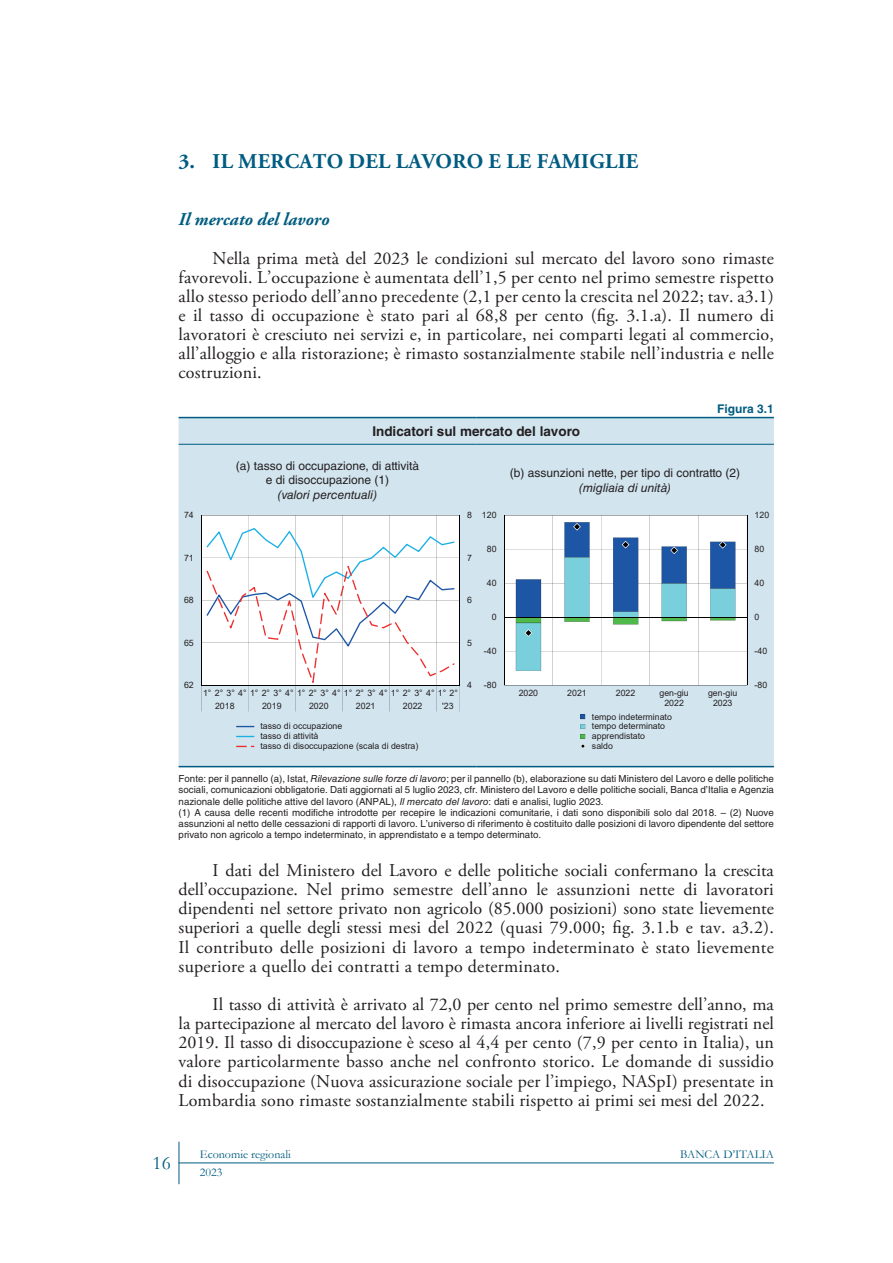
<style>
.page{position:relative;width:893px;height:1263px;background:#fff}
.page>*{position:absolute;margin:0;border:0;box-sizing:border-box;transform-origin:0 0}
.ER-TESTO_Titolo{font:700 21px "Adobe Garamond Pro";letter-spacing:.015em;color:#005c81}
.t1{font:19.5px "Garamond";color:#005c81}
.ER-TESTO_Paragrafo{font:18px/19.2px "Adobe Garamond Pro";letter-spacing:.01em;color:#231f20;text-align:justify}
.ER-TESTO_Sottotitolo{font:italic 700 18px "Adobe Garamond Pro";color:#005c81}
.ER-FIGURA_Titolo{font:700 13.5px "Helvetica LT Std";color:#231f20}
.ER-FIGURA_Testatina{font:12px "Helvetica LT Std";color:#231f20}
.ER-FIGURA_Testatina-2{font:italic 12px "Helvetica LT Std";color:#231f20}
.t2{font:12px "Garamond";color:#005c81}
.ER-FIGURA_Numero{font:700 12px "Helvetica LT Std";color:#005c81}
.ER-FIGURA_Nota{font:9.75px/11.2px "Helvetica LT Std";color:#231f20;text-align:justify}
.t3{font:8.7px/9.8px "Arial";color:#231f20}
.s1{font-style:italic}
</style>
<div class="page">
<hr style="left:179px;top:1162px;width:595px;height:1px;background:#005c81">
<hr style="left:179px;top:1142px;width:1px;height:42px;background:#005c81">
<div style="left:179px;top:418px;width:595px;height:348px;background:#d2e4ee"></div>
<hr style="left:179px;top:417px;width:297px;height:1px;background:#005c81">
<hr style="left:476px;top:417px;width:298px;height:1px;background:#005c81">
<hr style="left:179px;top:766px;width:297px;height:1px;background:#005c81">
<hr style="left:476px;top:766px;width:298px;height:1px;background:#005c81">
<hr style="left:179px;top:444px;width:297px;height:1px;background:#005c81">
<hr style="left:476px;top:444px;width:298px;height:1px;background:#005c81">
<svg style="left:201px;top:515px;width:260px;height:196px"></svg>
<svg style="left:236px;top:726px;width:18px;height:1px"></svg>
<svg style="left:236px;top:736px;width:18px;height:1px"></svg>
<svg style="left:236px;top:746px;width:18px;height:1px"></svg>
<hr style="left:504px;top:685px;width:243px;height:1px;background:#000001">
<hr style="left:747px;top:515px;width:1px;height:170px;background:#000001">
<svg style="left:504px;top:515px;width:243px;height:170px"></svg>
<svg style="left:580px;top:714px;width:6px;height:35px"></svg>
<h2 class="ER-TESTO_Titolo" style="left:179px;top:149px;width:461px">3. IL MERCATO DEL LAVORO E LE FAMIGLIE</h2>
<h3 class="ER-TESTO_Sottotitolo" style="left:179px;top:209px;width:152px">Il mercato del lavoro</h3>
<p class="ER-TESTO_Paragrafo" style="left:179px;top:249px;width:597px;text-indent:34px">Nella prima metà del 2023 le condizioni sul mercato del lavoro sono rimaste favorevoli. L’occupazione è aumentata dell’1,5 per cento nel primo semestre rispetto allo stesso periodo dell’anno precedente (2,1 per cento la crescita nel 2022; tav. a3.1) e il tasso di occupazione è stato pari al 68,8 per cento (fig. 3.1.a). Il numero di lavoratori è cresciuto nei servizi e, in particolare, nei comparti legati al commercio, all’alloggio e alla ristorazione; è rimasto sostanzialmente stabile nell’industria e nelle costruzioni.</p>
<h3 class="ER-FIGURA_Numero" style="left:717px;top:402px;width:58px">Figura 3.1</h3>
<h3 class="ER-FIGURA_Titolo" style="left:372px;top:423px;width:209px">Indicatori sul mercato del lavoro</h3>
<p class="ER-FIGURA_Testatina" style="left:236px;top:459px;width:185px">(a) tasso di occupazione, di attività</p>
<p class="ER-FIGURA_Testatina" style="left:266px;top:473px;width:125px">e di disoccupazione (1)</p>
<p class="ER-FIGURA_Testatina-2" style="left:278px;top:487px;width:101px">(valori percentuali)</p>
<p class="ER-FIGURA_Testatina" style="left:510px;top:466px;width:232px">(b) assunzioni nette, per tipo di contratto (2)</p>
<p class="ER-FIGURA_Testatina-2" style="left:579px;top:480px;width:93px">(migliaia di unità)</p>
<p class="t3" style="left:184px;top:510px;width:11px">74</p>
<p class="t3" style="left:467px;top:510px;width:6px">8</p>
<p class="t3" style="left:482px;top:510px;width:16px">120</p>
<p class="t3" style="left:755px;top:510px;width:16px">120</p>
<p class="t3" style="left:487px;top:544px;width:11px">80</p>
<p class="t3" style="left:755px;top:544px;width:11px">80</p>
<p class="t3" style="left:184px;top:553px;width:11px">71</p>
<p class="t3" style="left:467px;top:553px;width:6px">7</p>
<p class="t3" style="left:487px;top:578px;width:11px">40</p>
<p class="t3" style="left:755px;top:578px;width:11px">40</p>
<p class="t3" style="left:184px;top:595px;width:11px">68</p>
<p class="t3" style="left:467px;top:595px;width:6px">6</p>
<p class="t3" style="left:492px;top:612px;width:6px">0</p>
<p class="t3" style="left:755px;top:612px;width:6px">0</p>
<p class="t3" style="left:184px;top:637px;width:11px">65</p>
<p class="t3" style="left:467px;top:637px;width:6px">5</p>
<p class="t3" style="left:484px;top:646px;width:14px">-40</p>
<p class="t3" style="left:755px;top:646px;width:14px">-40</p>
<p class="t3" style="left:484px;top:680px;width:14px">-80</p>
<p class="t3" style="left:184px;top:680px;width:11px">62</p>
<p class="t3" style="left:755px;top:680px;width:14px">-80</p>
<p class="t3" style="left:467px;top:680px;width:6px">4</p>
<p class="t3" style="left:215px;top:686px;width:244px;line-height:13.2px;text-indent:-12px">1° 2° 3° 4° 1° 2° 3° 4° 1° 2° 3° 4° 1° 2° 3° 4° 1° 2° 3° 4° 1° 2°<br>2018</p>
<p class="t3" style="left:519px;top:688px;width:21px">2020</p>
<p class="t3" style="left:567px;top:688px;width:21px">2021</p>
<p class="t3" style="left:616px;top:688px;width:21px">2022</p>
<p class="t3" style="left:659px;top:688px;width:31px;text-align:center">gen-giu<br>2022</p>
<p class="t3" style="left:708px;top:688px;width:31px;text-align:center">gen-giu<br>2023</p>
<p class="t3" style="left:592px;top:711px;width:82px">tempo indeterminato tempo determinato apprendistato<br>saldo</p>
<p class="ER-FIGURA_Nota" style="left:179px;top:773px;width:597px">Fonte: per il pannello (a), Istat, <span class="s1">Rilevazione sulle forze di lavoro</span>; per il pannello (b), elaborazione su dati Ministero del Lavoro e delle politiche sociali, comunicazioni obbligatorie. Dati aggiornati al 5 luglio 2023, cfr. Ministero del Lavoro e delle politiche sociali, Banca d’Italia e Agenzia nazionale delle politiche attive del lavoro (ANPAL), <span class="s1">Il mercato del lavoro</span>: dati e analisi, luglio 2023.</p>
<p class="ER-FIGURA_Nota" style="left:179px;top:807px;width:597px">(1) A causa delle recenti modifiche introdotte per recepire le indicazioni comunitarie, i dati sono disponibili solo dal 2018. – (2) Nuove assunzioni al netto delle cessazioni di rapporti di lavoro. L’universo di riferimento è costituito dalle posizioni di lavoro dipendente del settore privato non agricolo a tempo indeterminato, in apprendistato e a tempo determinato.</p>
<p class="t3" style="left:262px;top:701px;width:21px">2019</p>
<p class="t3" style="left:309px;top:701px;width:21px">2020</p>
<p class="t3" style="left:356px;top:701px;width:21px">2021</p>
<p class="t3" style="left:403px;top:701px;width:21px">2022</p>
<p class="t3" style="left:442px;top:701px;width:13px">'23</p>
<p class="t3" style="left:260px;top:721px;width:159px">tasso di occupazione<br>tasso di attività<br>tasso di disoccupazione (scala di destra)</p>
<p class="ER-TESTO_Paragrafo" style="left:179px;top:861px;width:597px;text-indent:34px">I dati del Ministero del Lavoro e delle politiche sociali confermano la crescita dell’occupazione. Nel primo semestre dell’anno le assunzioni nette di lavoratori dipendenti nel settore privato non agricolo (85.000 posizioni) sono state lievemente superiori a quelle degli stessi mesi del 2022 (quasi 79.000; fig. 3.1.b e tav. a3.2).<br>Il contributo delle posizioni di lavoro a tempo indeterminato è stato lievemente superiore a quello dei contratti a tempo determinato.</p>
<p class="ER-TESTO_Paragrafo" style="left:179px;top:995px;width:597px;text-indent:34px">Il tasso di attività è arrivato al 72,0 per cento nel primo semestre dell’anno, ma la partecipazione al mercato del lavoro è rimasta ancora inferiore ai livelli registrati nel 2019. Il tasso di disoccupazione è sceso al 4,4 per cento (7,9 per cento in Italia), un valore particolarmente basso anche nel confronto storico. Le domande di sussidio di disoccupazione (Nuova assicurazione sociale per l’impiego, NASpI) presentate in Lombardia sono rimaste sostanzialmente stabili rispetto ai primi sei mesi del 2022.</p>
<p class="t1" style="left:153px;top:1150px;width:20px">16</p>
<p class="t2" style="left:200px;top:1146px;width:92px">Economie regionali</p>
<p class="t2" style="left:680px;top:1146px;width:95px">BANCA D’ITALIA</p>
<p class="t2" style="left:200px;top:1164px;width:24px">2023</p>
</div>
